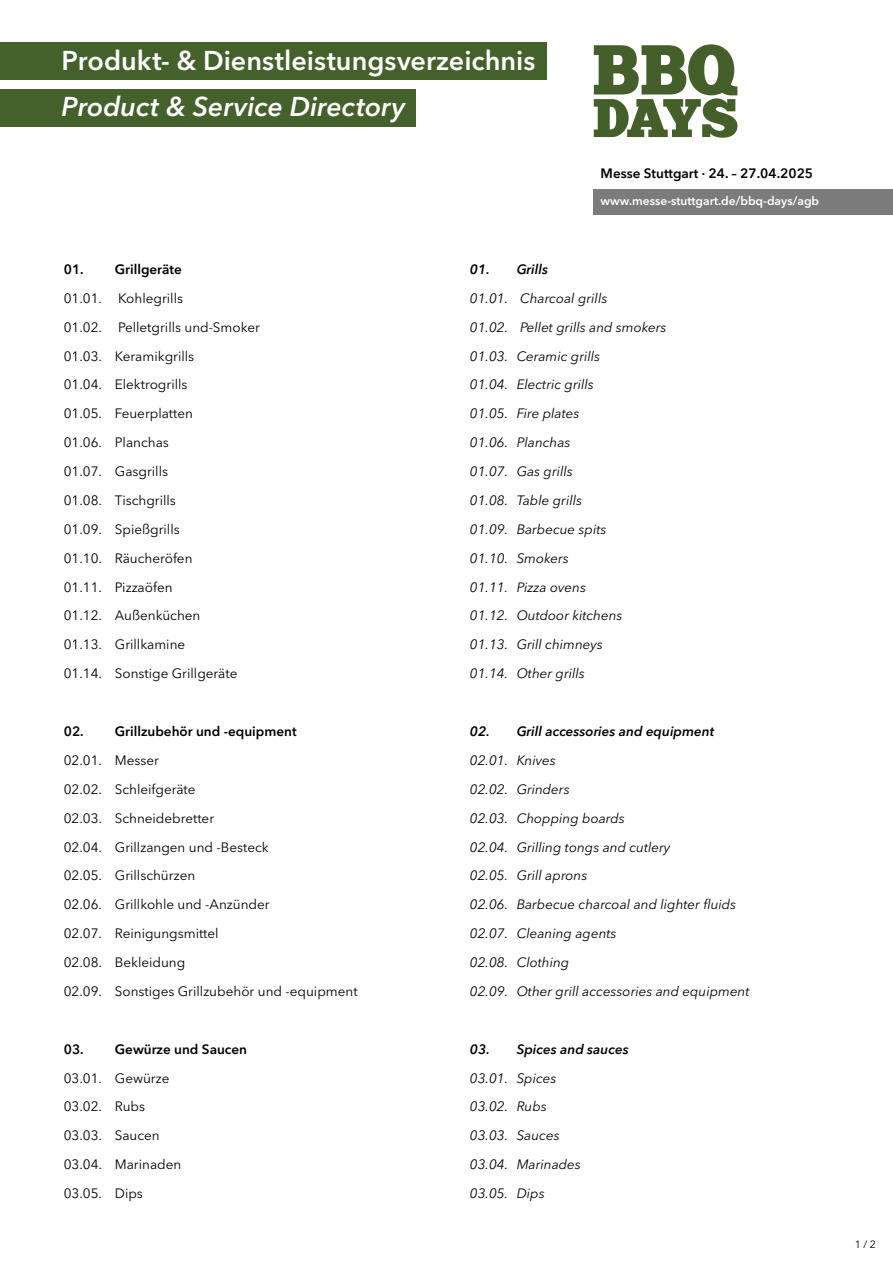
<style>
.page{position:relative;width:893px;height:1263px;background:#fff}
.page>*{position:absolute;margin:0;border:0;box-sizing:border-box;transform-origin:0 0}
.t1{font:600 27px "Avenir Next LT Pro";color:#fff}
.t2{font:italic 600 27px "Avenir Next LT Pro";color:#fff}
.Copy_Deutsch{font:13.5px "Avenir Next LT Pro";color:#000}
.Copy_Deutsch-2{font:italic 13.5px "Avenir Next LT Pro";color:#000}
.Copy_Deutsch-3{font:600 13.5px "Avenir Next LT Pro";color:#000}
.Copy_Deutsch-4{font:italic 600 13.5px "Avenir Next LT Pro";color:#000}
.t3{font:600 12px "Avenir Next LT Pro";color:#fff}
.t4{font:10.5px "Avenir Next LT Pro";color:#000}
</style>
<div class="page">
<div style="left:593px;top:189px;width:300px;height:26px;background:#7c7b7b"></div>
<svg style="left:594px;top:44px;width:143px;height:94px"></svg>
<div style="left:0;top:43px;width:547px;height:37px;background:#44602b"></div>
<div style="left:0;top:89px;width:416px;height:37px;background:#44602b"></div>
<p class="t1" style="left:62px;top:44px;width:475px">Produkt- &amp; Dienstleistungsverzeichnis</p>
<p class="t2" style="left:62px;top:91px;width:345px">Product &amp; Service Directory</p>
<p class="Copy_Deutsch-3" style="left:601px;top:165px;width:214px">Messe Stuttgart · 24. – 27.04.2025</p>
<p class="t3" style="left:601px;top:194px;width:220px">www.messe-stuttgart.de/bbq-days/agb</p>
<p class="Copy_Deutsch-3" style="left:64px;top:261px;width:120px">01. Grillgeräte</p>
<p class="Copy_Deutsch" style="left:64px;top:290px;width:121px">01.01. Kohlegrills</p>
<p class="Copy_Deutsch" style="left:64px;top:319px;width:198px">01.02. Pelletgrills und-Smoker</p>
<p class="Copy_Deutsch" style="left:64px;top:348px;width:132px">01.03. Keramikgrills</p>
<p class="Copy_Deutsch" style="left:64px;top:377px;width:125px">01.04. Elektrogrills</p>
<p class="Copy_Deutsch" style="left:64px;top:405px;width:131px">01.05. Feuerplatten</p>
<p class="Copy_Deutsch" style="left:64px;top:434px;width:107px">01.06. Planchas</p>
<p class="Copy_Deutsch" style="left:64px;top:463px;width:106px">01.07. Gasgrills</p>
<p class="Copy_Deutsch" style="left:64px;top:492px;width:114px">01.08. Tischgrills</p>
<p class="Copy_Deutsch" style="left:64px;top:521px;width:117px">01.09. Spießgrills</p>
<p class="Copy_Deutsch" style="left:64px;top:550px;width:130px">01.10. Räucheröfen</p>
<p class="Copy_Deutsch" style="left:64px;top:579px;width:110px">01.11. Pizzaöfen</p>
<p class="Copy_Deutsch" style="left:64px;top:608px;width:138px">01.12. Außenküchen</p>
<p class="Copy_Deutsch" style="left:64px;top:637px;width:123px">01.13. Grillkamine</p>
<p class="Copy_Deutsch" style="left:64px;top:665px;width:175px">01.14. Sonstige Grillgeräte</p>
<p class="Copy_Deutsch-3" style="left:64px;top:723px;width:234px">02. Grillzubehör und -equipment</p>
<p class="Copy_Deutsch" style="left:64px;top:752px;width:97px">02.01. Messer</p>
<p class="Copy_Deutsch" style="left:64px;top:781px;width:133px">02.02. Schleifgeräte</p>
<p class="Copy_Deutsch" style="left:64px;top:810px;width:152px">02.03. Schneidebretter</p>
<p class="Copy_Deutsch" style="left:64px;top:839px;width:206px">02.04. Grillzangen und -Besteck</p>
<p class="Copy_Deutsch" style="left:64px;top:868px;width:133px">02.05. Grillschürzen</p>
<p class="Copy_Deutsch" style="left:64px;top:896px;width:207px">02.06. Grillkohle und -Anzünder</p>
<p class="Copy_Deutsch" style="left:64px;top:925px;width:156px">02.07. Reinigungsmittel</p>
<p class="Copy_Deutsch" style="left:64px;top:954px;width:123px">02.08. Bekleidung</p>
<p class="Copy_Deutsch" style="left:64px;top:983px;width:295px">02.09. Sonstiges Grillzubehör und -equipment</p>
<p class="Copy_Deutsch-3" style="left:64px;top:1041px;width:185px">03. Gewürze und Saucen</p>
<p class="Copy_Deutsch" style="left:64px;top:1070px;width:107px">03.01. Gewürze</p>
<p class="Copy_Deutsch" style="left:64px;top:1099px;width:83px">03.02. Rubs</p>
<p class="Copy_Deutsch" style="left:64px;top:1127px;width:98px">03.03. Saucen</p>
<p class="Copy_Deutsch" style="left:64px;top:1156px;width:119px">03.04. Marinaden</p>
<p class="Copy_Deutsch" style="left:64px;top:1185px;width:81px">03.05. Dips</p>
<p class="Copy_Deutsch-4" style="left:470px;top:261px;width:80px">01. Grills</p>
<p class="Copy_Deutsch-2" style="left:470px;top:290px;width:139px">01.01. Charcoal grills</p>
<p class="Copy_Deutsch-2" style="left:470px;top:319px;width:198px">01.02. Pellet grills and smokers</p>
<p class="Copy_Deutsch-2" style="left:470px;top:348px;width:132px">01.03. Ceramic grills</p>
<p class="Copy_Deutsch-2" style="left:470px;top:377px;width:126px">01.04. Electric grills</p>
<p class="Copy_Deutsch-2" style="left:470px;top:405px;width:111px">01.05. Fire plates</p>
<p class="Copy_Deutsch-2" style="left:470px;top:434px;width:102px">01.06. Planchas</p>
<p class="Copy_Deutsch-2" style="left:470px;top:463px;width:105px">01.07. Gas grills</p>
<p class="Copy_Deutsch-2" style="left:470px;top:492px;width:114px">01.08. Table grills</p>
<p class="Copy_Deutsch-2" style="left:470px;top:521px;width:138px">01.09. Barbecue spits</p>
<p class="Copy_Deutsch-2" style="left:470px;top:550px;width:100px">01.10. Smokers</p>
<p class="Copy_Deutsch-2" style="left:470px;top:579px;width:118px">01.11. Pizza ovens</p>
<p class="Copy_Deutsch-2" style="left:470px;top:608px;width:154px">01.12. Outdoor kitchens</p>
<p class="Copy_Deutsch-2" style="left:470px;top:636px;width:135px">01.13. Grill chimneys</p>
<p class="Copy_Deutsch-2" style="left:470px;top:665px;width:117px">01.14. Other grills</p>
<p class="Copy_Deutsch-4" style="left:470px;top:723px;width:246px">02. Grill accessories and equipment</p>
<p class="Copy_Deutsch-2" style="left:470px;top:752px;width:87px">02.01. Knives</p>
<p class="Copy_Deutsch-2" style="left:470px;top:781px;width:101px">02.02. Grinders</p>
<p class="Copy_Deutsch-2" style="left:470px;top:810px;width:156px">02.03. Chopping boards</p>
<p class="Copy_Deutsch-2" style="left:470px;top:839px;width:202px">02.04. Grilling tongs and cutlery</p>
<p class="Copy_Deutsch-2" style="left:470px;top:868px;width:119px">02.05. Grill aprons</p>
<p class="Copy_Deutsch-2" style="left:470px;top:896px;width:268px">02.06. Barbecue charcoal and lighter fluids</p>
<p class="Copy_Deutsch-2" style="left:470px;top:925px;width:148px">02.07. Cleaning agents</p>
<p class="Copy_Deutsch-2" style="left:470px;top:954px;width:101px">02.08. Clothing</p>
<p class="Copy_Deutsch-2" style="left:470px;top:983px;width:281px">02.09. Other grill accessories and equipment</p>
<p class="Copy_Deutsch-4" style="left:470px;top:1041px;width:160px">03. Spices and sauces</p>
<p class="Copy_Deutsch-2" style="left:470px;top:1070px;width:88px">03.01. Spices</p>
<p class="Copy_Deutsch-2" style="left:470px;top:1099px;width:78px">03.02. Rubs</p>
<p class="Copy_Deutsch-2" style="left:470px;top:1127px;width:91px">03.03. Sauces</p>
<p class="Copy_Deutsch-2" style="left:470px;top:1156px;width:113px">03.04. Marinades</p>
<p class="Copy_Deutsch-2" style="left:470px;top:1185px;width:76px">03.05. Dips</p>
<p class="t4" style="left:855px;top:1237px;width:23px">1 / 2</p>
</div>
